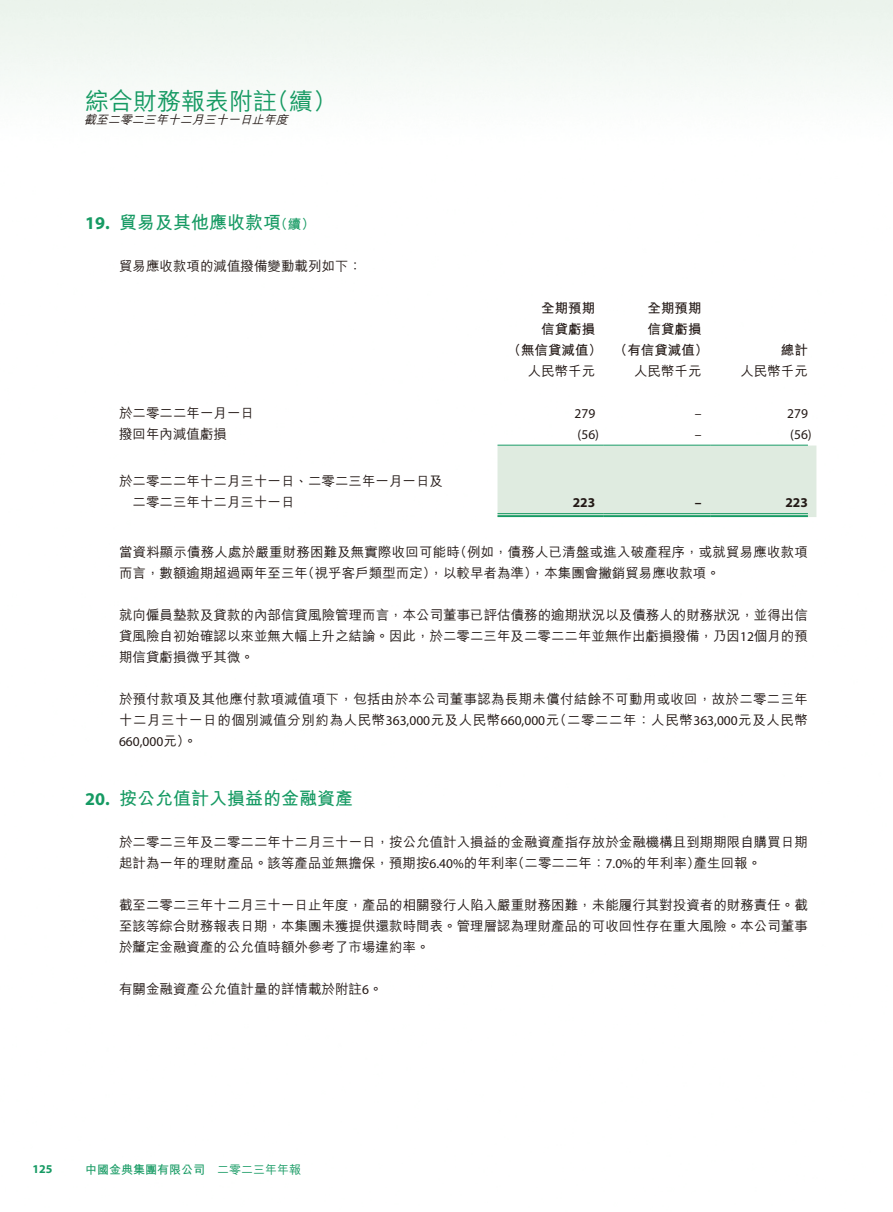
<style>
.page{position:relative;width:893px;height:1212px;background:#fff}
.page>*{position:absolute;margin:0;border:0;box-sizing:border-box;transform-origin:0 0}
.t1{font:500 24px "M Hei HK";color:#169a63}
.t2{font:700 18px "M Hei HK";color:#169a63}
.t3{font:700 18px "Myriad Pro";color:#169a63}
.t4{font:500 13.5px/21px "M Hei HK";color:#231916}
.t5{font:500 13.5px/21px "M Hei HK";letter-spacing:.02em;color:#231916}
.t6{font:700 13.5px/21px "M Hei HK";color:#231916}
.t7{font:13.5px "Myriad Pro";color:#231916}
.t8{font:700 13.5px "Myriad Pro";color:#231916}
.t9{font:700 13.5px "M Hei HK";color:#169a63}
.t10{font:italic 500 12px "M Hei HK";color:#231916}
.t11{font:700 12px "M Hei HK";color:#169a63}
.t12{font:500 12px "M Hei HK";color:#169a63}
.t13{font:700 12px "Myriad Pro";color:#169a63}
.s1{font-family:"Myriad Pro";font-weight:400}
.s2{font-family:"M Hei HK";font-weight:500}
</style>
<div class="page">
<div style="left:497px;top:445px;width:319px;height:72px;background:#dfebe0"></div>
<hr style="left:497px;top:445px;width:107px;height:1px;background:#169a63">
<hr style="left:604px;top:445px;width:106px;height:1px;background:#169a63">
<hr style="left:710px;top:445px;width:98px;height:1px;background:#169a63">
<hr style="left:497px;top:513px;width:107px;height:1px;background:#169a63">
<hr style="left:497px;top:515px;width:107px;height:2px;background:#169a63">
<hr style="left:604px;top:513px;width:106px;height:1px;background:#169a63">
<hr style="left:604px;top:515px;width:106px;height:2px;background:#169a63">
<hr style="left:710px;top:513px;width:98px;height:1px;background:#169a63">
<hr style="left:710px;top:515px;width:98px;height:2px;background:#169a63">
<h1 class="t1" style="left:85px;top:83px;width:193px">綜合財務報表附註</h1>
<h1 class="t1" style="left:265px;top:83px;width:73px">（續(</h1>
<p class="t10" style="left:84px;top:111px;width:210px">截至二零二三年十二月三十一日止年度</p>
<h2 class="t3" style="left:85px;top:211px;width:26px">19.</h2>
<h2 class="t2" style="left:119px;top:209px;width:163px">貿易及其他應收款項</h2>
<p class="t9" style="left:274px;top:214px;width:42px">（續(</p>
<p class="t4" style="left:119px;top:255px;width:244px">貿易應收款項的減值撥備變動載列如下：</p>
<p class="t4" style="left:119px;top:402px;width:136px">於二零二二年一月一日</p>
<p class="t4" style="left:119px;top:423px;width:109px">撥回年內減值虧損</p>
<p class="t4" style="left:119px;top:469px;width:325px">於二零二二年十二月三十一日、二零二三年一月一日及</p>
<p class="t4" style="left:133px;top:490px;width:163px">二零二三年十二月三十一日</p>
<p class="t6" style="left:541px;top:297px;width:55px">全期預期</p>
<p class="t6" style="left:541px;top:318px;width:55px">信貸虧損</p>
<p class="t6" style="left:508px;top:339px;width:96px">（無信貸減值(</p>
<p class="t6" style="left:648px;top:297px;width:55px">全期預期信貸虧損</p>
<p class="t6" style="left:614px;top:339px;width:96px">（有信貸減值）</p>
<p class="t6" style="left:781px;top:339px;width:28px">總計</p>
<p class="t4" style="left:528px;top:360px;width:69px">人民幣千元</p>
<p class="t4" style="left:634px;top:360px;width:69px">人民幣千元</p>
<p class="t4" style="left:740px;top:360px;width:69px">人民幣千元</p>
<p class="t7" style="left:574px;top:405px;width:22px">279</p>
<p class="t7" style="left:695px;top:405px;width:8px">–</p>
<p class="t7" style="left:787px;top:405px;width:22px">279</p>
<p class="t7" style="left:578px;top:426px;width:23px">)56(</p>
<p class="t7" style="left:695px;top:426px;width:8px">–</p>
<p class="t7" style="left:790px;top:426px;width:23px">)56(</p>
<p class="t8" style="left:573px;top:493px;width:24px">223</p>
<p class="t8" style="left:695px;top:493px;width:8px">–</p>
<p class="t8" style="left:785px;top:493px;width:24px">223</p>
<p class="t4" style="left:453px;top:541px;width:356px">（例如，債務人已清盤或進入破產程序，或就貿易應收款項</p>
<p class="t4" style="left:301px;top:541px;width:420px;text-indent:-182px">當資料顯示債務人處於嚴重財務困難及無實際收回可能時<br>（視乎客戶類型而定，）以較早者為準，）本集團會撇銷貿易應收款項。</p>
<p class="t4" style="left:119px;top:562px;width:190px">而言，數額逾期超過兩年至三年</p>
<p class="t4" style="left:119px;top:604px;width:690px;text-align:justify">就向僱員墊款及貸款的內部信貸風險管理而言，本公司董事已評估債務的逾期狀況以及債務人的財務狀況，並得出信貸風險自初始確認以來並無大幅上升之結論。因此，於二零二三年及二零二二年並無作出虧損撥備，乃因<span class="s1">12</span>個月的預期信貸虧損微乎其微。</p>
<p class="t5" style="left:119px;top:688px;width:690px">於預付款項及其他應付款項減值項下，包括由於本公司董事認為長期未償付結餘不可動用或收回，故於二零二三年十二月三十一日的個別減值分別約為人民幣<span class="s1">363,000</span>元及人民幣<span class="s1">660,000</span> （元二零二二年：人民幣<span class="s1">363,000</span>元及人民幣</p>
<p class="t7" style="left:119px;top:733px;width:80px">660,000<span class="s2">元。(</span></p>
<h2 class="t3" style="left:85px;top:787px;width:26px">20.</h2>
<h2 class="t2" style="left:119px;top:785px;width:235px">按公允值計入損益的金融資產</h2>
<p class="t4" style="left:694px;top:831px;width:116px;text-indent:-575px">於二零二三年及二零二二年十二月三十一日，按公允值計入損益的金融資產指存放於金融機構且到期期限自購買日期產生回報。</p>
<p class="t4" style="left:119px;top:852px;width:400px">起計為一年的理財產品。該等產品並無擔保，預期按<span class="s1">6.40%</span>的年利率</p>
<p class="t4" style="left:119px;top:894px;width:690px;text-align:justify">截至二零二三年十二月三十一日止年度，產品的相關發行人陷入嚴重財務困難，未能履行其對投資者的財務責任。截至該等綜合財務報表日期，本集團未獲提供還款時間表。管理層認為理財產品的可收回性存在重大風險。本公司董事於釐定金融資產的公允值時額外參考了市場違約率。</p>
<p class="t4" style="left:119px;top:978px;width:265px">有關金融資產公允值計量的詳情載於附註。<span class="s1">6</span></p>
<p class="t4" style="left:511px;top:852px;width:191px">（二零二二年：<span class="s1">7.0%</span>的年利率）</p>
<p class="t13" style="left:33px;top:1161px;width:21px">125</p>
<p class="t11" style="left:85px;top:1161px;width:121px">中國金典集團有限公司</p>
<p class="t12" style="left:217px;top:1161px;width:85px">二零二三年年報</p>
</div>
